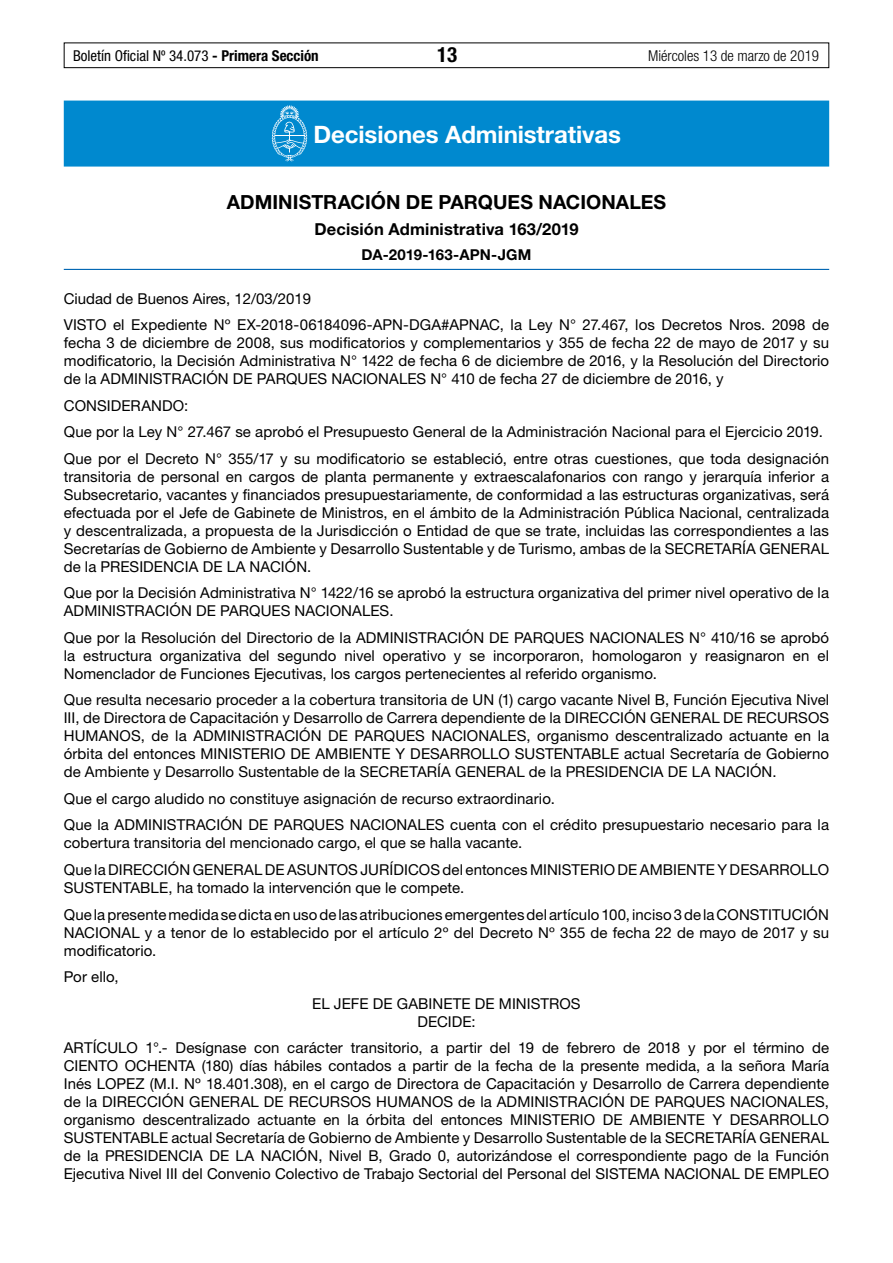
<style>
.page{position:relative;width:893px;height:1263px;background:#fff}
.page>*{position:absolute;margin:0;border:0;box-sizing:border-box;transform-origin:0 0}
.t1{font:700 24px "Helvetica Neue LT Std";letter-spacing:-.005em;color:#fff}
.t2{font:700 condensed 21px "Helvetica Neue LT Std";color:#000}
.t3{font:700 19.5px "Helvetica Neue LT Std";letter-spacing:.005em;color:#000}
.t4{font:700 16.5px "Helvetica Neue LT Std";letter-spacing:.01em;color:#000}
.t5{font:15px/18px "Helvetica Neue LT Std";letter-spacing:.005em;color:#000}
.t6{font:condensed 15px "Helvetica Neue LT Std";color:#000}
.t7{font:300 condensed 15px "Helvetica Neue LT Std";color:#000}
.t8{font:700 15px "Helvetica Neue LT Std";letter-spacing:.005em;color:#000}
.s1{font-weight:700}
</style>
<div class="page">
<div style="left:64px;top:43px;width:765px;height:25px;border:1px solid #000"></div>
<div style="left:64px;top:101px;width:765px;height:66px;background:#0089cf"></div>
<hr style="left:64px;top:269px;width:765px;height:1px;background:#0066b3">
<svg style="left:272px;top:105px;width:35px;height:56px"></svg>
<p class="t6" style="left:73px;top:47px;width:247px">Boletín Oficial Nº 34.073 <span class="s1">- Primera Sección</span></p>
<h2 class="t2" style="left:437px;top:42px;width:22px">13</h2>
<p class="t7" style="left:648px;top:47px;width:172px">Miércoles 13 de marzo de 2019</p>
<h1 class="t1" style="left:314px;top:120px;width:309px">Decisiones Administrativas</h1>
<h3 class="t3" style="left:227px;top:190px;width:441px">ADMINISTRACIÓN DE PARQUES NACIONALES</h3>
<p class="t4" style="left:314px;top:219px;width:266px">Decisión Administrativa 163/2019</p>
<p class="t8" style="left:362px;top:246px;width:171px">DA-2019-163-APN-JGM</p>
<p class="t5" style="left:64px;top:285px;width:767px;line-height:26.5px">Ciudad de Buenos Aires, 12/03/2019<br>VISTO el Expediente Nº EX-2018-06184096-APN-DGA#APNAC, la Ley N° 27.467, los Decretos Nros. 2098 de</p>
<p class="t5" style="left:64px;top:334px;width:767px;text-align:justify">fecha 3 de diciembre de 2008, sus modificatorios y complementarios y 355 de fecha 22 de mayo de 2017 y su modificatorio, la Decisión Administrativa N° 1422 de fecha 6 de diciembre de 2016, y la Resolución del Directorio de la ADMINISTRACIÓN DE PARQUES NACIONALES N° 410 de fecha 27 de diciembre de 2016, y</p>
<p class="t5" style="left:64px;top:392px;width:767px;line-height:26.5px">CONSIDERANDO:<br>Que por la Ley N° 27.467 se aprobó el Presupuesto General de la Administración Nacional para el Ejercicio 2019.<br>Que por el Decreto N° 355/17 y su modificatorio se estableció, entre otras cuestiones, que toda designación</p>
<p class="t5" style="left:64px;top:467px;width:767px;text-align:justify">transitoria de personal en cargos de planta permanente y extraescalafonarios con rango y jerarquía inferior a Subsecretario, vacantes y financiados presupuestariamente, de conformidad a las estructuras organizativas, será efectuada por el Jefe de Gabinete de Ministros, en el ámbito de la Administración Pública Nacional, centralizada y descentralizada, a propuesta de la Jurisdicción o Entidad de que se trate, incluidas las correspondientes a las Secretarías de Gobierno de Ambiente y Desarrollo Sustentable y de Turismo, ambas de la SECRETARÍA GENERAL de la PRESIDENCIA DE LA NACIÓN.</p>
<p class="t5" style="left:64px;top:584px;width:767px">Que por la Decisión Administrativa N° 1422/16 se aprobó la estructura organizativa del primer nivel operativo de la<br>ADMINISTRACIÓN DE PARQUES NACIONALES.</p>
<p class="t5" style="left:64px;top:628px;width:767px;text-align:justify">Que por la Resolución del Directorio de la ADMINISTRACIÓN DE PARQUES NACIONALES N° 410/16 se aprobó la estructura organizativa del segundo nivel operativo y se incorporaron, homologaron y reasignaron en el Nomenclador de Funciones Ejecutivas, los cargos pertenecientes al referido organismo.</p>
<p class="t5" style="left:64px;top:691px;width:767px;text-align:justify">Que resulta necesario proceder a la cobertura transitoria de UN (1) cargo vacante Nivel B, Función Ejecutiva Nivel III, de Directora de Capacitación y Desarrollo de Carrera dependiente de la DIRECCIÓN GENERAL DE RECURSOS HUMANOS, de la ADMINISTRACIÓN DE PARQUES NACIONALES, organismo descentralizado actuante en la órbita del entonces MINISTERIO DE AMBIENTE Y DESARROLLO SUSTENTABLE actual Secretaría de Gobierno de Ambiente y Desarrollo Sustentable de la SECRETARÍA GENERAL de la PRESIDENCIA DE LA NACIÓN.</p>
<p class="t5" style="left:64px;top:785px;width:767px;line-height:26.5px">Que el cargo aludido no constituye asignación de recurso extraordinario.<br>Que la ADMINISTRACIÓN DE PARQUES NACIONALES cuenta con el crédito presupuestario necesario para la</p>
<p class="t5" style="left:64px;top:830px;width:767px;line-height:26.5px">cobertura transitoria del mencionado cargo, el que se halla vacante.<br>Que la DIRECCIÓN GENERAL DE ASUNTOS JURÍDICOS del entonces MINISTERIO DE AMBIENTE Y DESARROLLO</p>
<p class="t5" style="left:64px;top:874px;width:767px;line-height:26.5px">SUSTENTABLE, ha tomado la intervención que le compete.<br>Que la presente medida se dicta en uso de las atribuciones emergentes del artículo 100, inciso 3 de la CONSTITUCIÓN</p>
<p class="t5" style="left:64px;top:923px;width:767px">NACIONAL y a tenor de lo establecido por el artículo 2º del Decreto Nº 355 de fecha 22 de mayo de 2017 y su modificatorio.</p>
<p class="t5" style="left:64px;top:967px;width:56px">Por ello,</p>
<p class="t5" style="left:312px;top:994px;width:270px;text-align:center">EL JEFE DE GABINETE DE MINISTROS<br>DECIDE:</p>
<p class="t5" style="left:64px;top:1038px;width:767px;text-align:justify">ARTÍCULO 1°.- Desígnase con carácter transitorio, a partir del 19 de febrero de 2018 y por el término de CIENTO OCHENTA (180) días hábiles contados a partir de la fecha de la presente medida, a la señora María Inés LOPEZ (M.I. Nº 18.401.308), en el cargo de Directora de Capacitación y Desarrollo de Carrera dependiente de la DIRECCIÓN GENERAL DE RECURSOS HUMANOS de la ADMINISTRACIÓN DE PARQUES NACIONALES, organismo descentralizado actuante en la órbita del entonces MINISTERIO DE AMBIENTE Y DESARROLLO SUSTENTABLE actual Secretaría de Gobierno de Ambiente y Desarrollo Sustentable de la SECRETARÍA GENERAL de la PRESIDENCIA DE LA NACIÓN, Nivel B, Grado 0, autorizándose el correspondiente pago de la Función Ejecutiva Nivel III del Convenio Colectivo de Trabajo Sectorial del Personal del SISTEMA NACIONAL DE EMPLEO</p>
</div>
